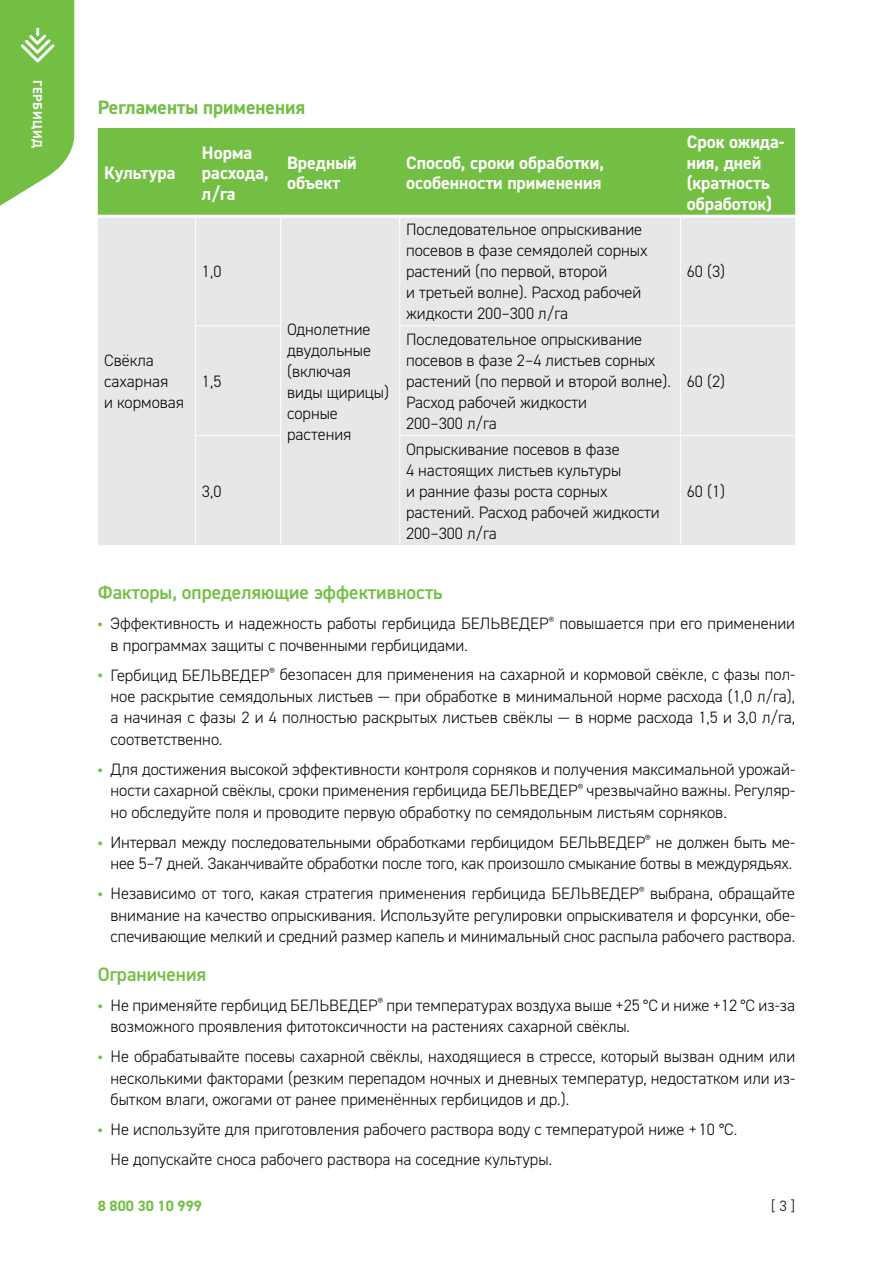
<style>
.page{position:relative;width:893px;height:1263px;background:#fff}
.page>*{position:absolute;margin:0;border:0;box-sizing:border-box;transform-origin:0 0}
.t1{font:600 19.5px "DIN2014";color:#72bf44}
.t2{font:700 19.5px "DIN2014";color:#72bf44}
.t3{font:700 18px/20.4px "DIN2014";color:#fff}
.t4{font:300 16.5px/21px "DIN2014";color:#000}
.t5{font:700 15px "DIN2014";color:#72bf44}
.t6{font:300 15px "DIN2014";color:#000}
.t7{font:700 12.75px "DIN2014";letter-spacing:.05em;color:#fff}
.s1{font-weight:700;color:#72bf44}
</style>
<div class="page">
<svg style="left:0;top:0;width:74px;height:206px;background:#85c75e"></svg>
<div style="left:98px;top:128px;width:697px;height:87px;background:#72bf44"></div>
<div style="left:98px;top:218px;width:697px;height:327px;background:#e6e7e8"></div>
<hr style="left:195px;top:218px;width:1px;height:107px;background:#fff">
<hr style="left:280px;top:218px;width:1px;height:107px;background:#fff">
<hr style="left:399px;top:218px;width:1px;height:107px;background:#fff">
<hr style="left:680px;top:218px;width:1px;height:107px;background:#fff">
<hr style="left:195px;top:325px;width:86px;height:1px;background:#fff">
<hr style="left:195px;top:326px;width:1px;height:109px;background:#fff">
<hr style="left:280px;top:326px;width:1px;height:109px;background:#fff">
<hr style="left:399px;top:325px;width:281px;height:1px;background:#fff">
<hr style="left:399px;top:326px;width:1px;height:109px;background:#fff">
<hr style="left:680px;top:325px;width:115px;height:1px;background:#fff">
<hr style="left:680px;top:326px;width:1px;height:109px;background:#fff">
<hr style="left:195px;top:435px;width:86px;height:1px;background:#fff">
<hr style="left:195px;top:436px;width:1px;height:109px;background:#fff">
<hr style="left:280px;top:436px;width:1px;height:109px;background:#fff">
<hr style="left:399px;top:435px;width:281px;height:1px;background:#fff">
<hr style="left:399px;top:436px;width:1px;height:109px;background:#fff">
<hr style="left:680px;top:435px;width:115px;height:1px;background:#fff">
<hr style="left:680px;top:436px;width:1px;height:109px;background:#fff">
<p class="t7" style="left:46px;top:80px;width:69px;rotate:90deg">ГЕРБИЦИД</p>
<p class="t2" style="left:98px;top:94px;width:209px">Регламенты применения</p>
<p class="t3" style="left:104px;top:162px;width:73px">Культура</p>
<p class="t4" style="left:104px;top:350px;width:82px">Свёкла сахарная<br>и кормовая</p>
<p class="t3" style="left:202px;top:142px;width:68px">Норма расхода, л/га</p>
<p class="t3" style="left:287px;top:152px;width:71px">Вредный объект</p>
<p class="t3" style="left:406px;top:152px;width:199px">Способ, сроки обработки, особенности применения</p>
<p class="t4" style="left:202px;top:261px;width:21px">1,0</p>
<p class="t4" style="left:202px;top:371px;width:21px">1,5</p>
<p class="t4" style="left:202px;top:481px;width:21px">3,0</p>
<p class="t4" style="left:287px;top:318px;width:104px">Однолетние двудольные (включая виды щирицы) сорные растения</p>
<p class="t4" style="left:406px;top:219px;width:243px">Последовательное опрыскивание посевов в фазе семядолей сорных растений (по первой, второй<br>и третьей волне). Расход рабочей жидкости 200–300 л/га</p>
<p class="t4" style="left:406px;top:329px;width:266px">Последовательное опрыскивание посевов в фазе 2–4 листьев сорных растений (по первой и второй волне).<br>Расход рабочей жидкости<br>200–300 л/га</p>
<p class="t4" style="left:406px;top:439px;width:255px">Опрыскивание посевов в фазе<br>4 настоящих листьев культуры<br>и ранние фазы роста сорных растений. Расход рабочей жидкости<br>200–300 л/га</p>
<p class="t3" style="left:687px;top:132px;width:99px">Срок ожида&shy;ния, дней (кратность обработок)</p>
<p class="t4" style="left:687px;top:261px;width:40px">60 (3)</p>
<p class="t4" style="left:687px;top:371px;width:40px">60 (2)</p>
<p class="t4" style="left:687px;top:481px;width:40px">60 (1)</p>
<p class="t1" style="left:98px;top:579px;width:346px">Факторы, определяющие эффективность</p>
<p class="t4" style="left:111px;top:613px;width:686px;line-height:21.5px;text-indent:-13px"><span class="s1">•</span> Эффективность и надежность работы гербицида БЕЛЬВЕДЕР<sup>®</sup> повышается при его применении в программах защиты с почвенными гербицидами.</p>
<p class="t4" style="left:111px;top:664px;width:686px;line-height:21.5px;text-align:justify;text-indent:-13px"><span class="s1">•</span> Гербицид БЕЛЬВЕДЕР<sup>®</sup> безопасен для применения на сахарной и кормовой свёкле, с фазы пол&shy;ное раскрытие семядольных листьев — при обработке в минимальной норме расхода (1,0 л/га), а начиная с фазы 2 и 4 полностью раскрытых листьев свёклы — в норме расхода 1,5 и 3,0 л/га, соответственно.</p>
<p class="t4" style="left:111px;top:759px;width:686px;line-height:21.5px;text-align:justify;text-indent:-13px"><span class="s1">•</span> Для достижения высокой эффективности контроля сорняков и получения максимальной урожай&shy;ности сахарной свёклы, сроки применения гербицида БЕЛЬВЕДЕР<sup>®</sup> чрезвычайно важны. Регуляр&shy;но обследуйте поля и проводите первую обработку по семядольным листьям сорняков.</p>
<p class="t4" style="left:98px;top:831px;width:699px;line-height:21.5px;text-align:center"><span class="s1">•</span> Интервал между последовательными обработками гербицидом БЕЛЬВЕДЕР<sup>®</sup> не должен быть ме&shy;нее 5–7 дней. Заканчивайте обработки после того, как произошло смыкание ботвы в междурядьях.</p>
<p class="t4" style="left:111px;top:883px;width:686px;line-height:21.5px;text-align:justify;text-indent:-13px"><span class="s1">•</span> Независимо от того, какая стратегия применения гербицида БЕЛЬВЕДЕР<sup>®</sup> выбрана, обращайте внимание на качество опрыскивания. Используйте регулировки опрыскивателя и форсунки, обе&shy;спечивающие мелкий и средний размер капель и минимальный снос распыла рабочего раствора.</p>
<p class="t1" style="left:98px;top:961px;width:110px">Ограничения</p>
<p class="t4" style="left:111px;top:994px;width:686px;line-height:21.5px;text-indent:-13px"><span class="s1">•</span> Не применяйте гербицид БЕЛЬВЕДЕР<sup>®</sup> при температурах воздуха выше +25 °С и ниже +12 °С из-за возможного проявления фитотоксичности на растениях сахарной свёклы.</p>
<p class="t4" style="left:111px;top:1046px;width:686px;line-height:21.5px;text-align:justify;text-indent:-13px"><span class="s1">•</span> Не обрабатывайте посевы сахарной свёклы, находящиеся в стрессе, который вызван одним или несколькими факторами (резким перепадом ночных и дневных температур, недостатком или из&shy;бытком влаги, ожогами от ранее применённых гербицидов и др.).</p>
<p class="t4" style="left:111px;top:1114px;width:628px;line-height:30px;text-indent:-13px"><span class="s1">•</span> Не используйте для приготовления рабочего раствора воду с температурой ниже + 10 °С.<br>Не допускайте сноса рабочего раствора на соседние культуры.</p>
<p class="t5" style="left:98px;top:1196px;width:106px">8 800 30 10 999</p>
<p class="t6" style="left:771px;top:1196px;width:26px">[ 3 ]</p>
</div>
